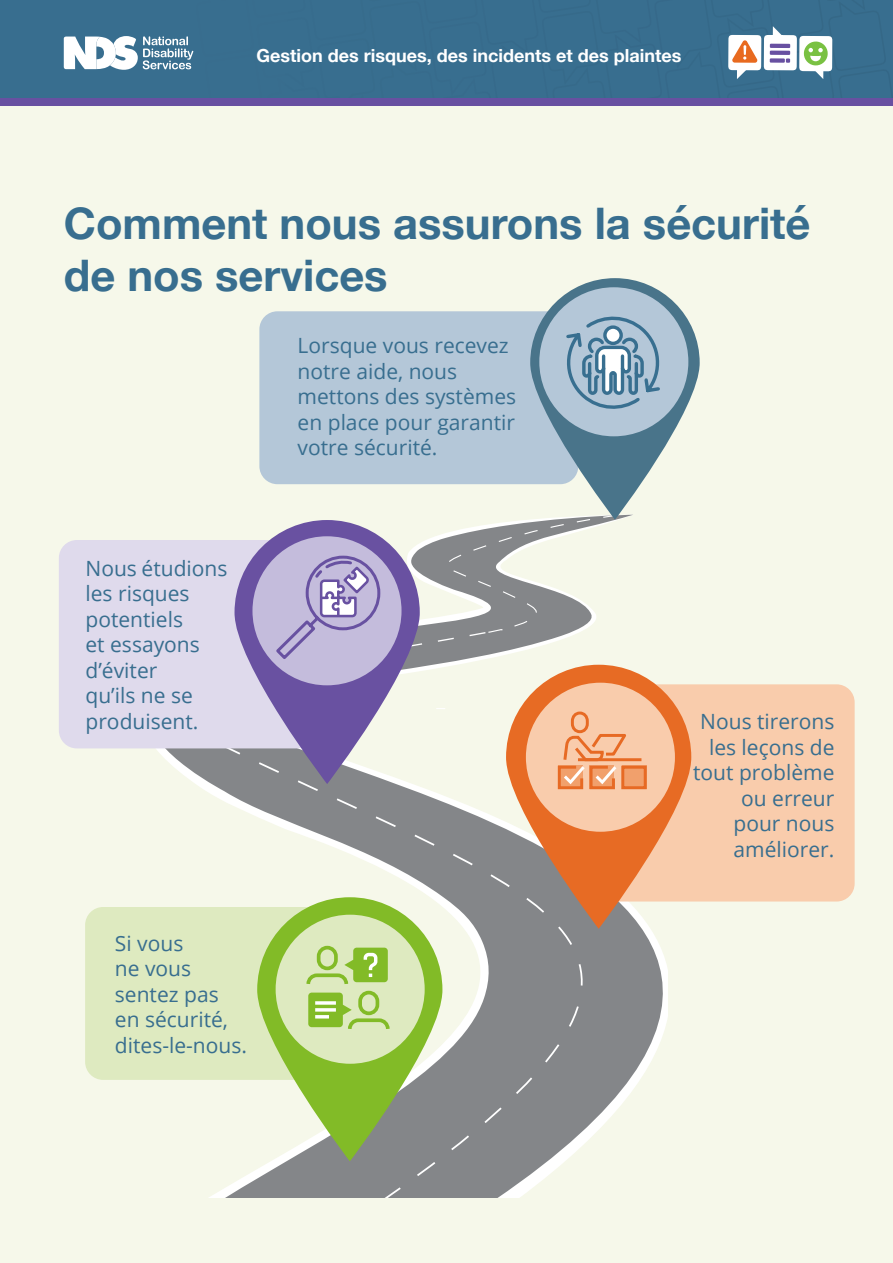
<style>
.page{position:relative;width:893px;height:1263px;background:#fff}
.page>*{position:absolute;margin:0;border:0;box-sizing:border-box;transform-origin:0 0}
.Main_Heading_1{font:700 43.5px/52.2px "Helvetica Neue";color:#386e8f}
.t1{font:21px/25.5px "Open Sans";color:#386e8f}
.t2{font:700 18px "Helvetica Neue";color:#fff}
</style>
<div class="page">
<div style="left:0;top:96px;width:893px;height:12px;background:#6850a1"></div>
<div style="left:0;top:0;width:893px;height:98px;background:#386e8f"></div>
<svg style="left:64px;top:36px;width:129px;height:34px"></svg>
<div style="left:799px;top:36px;width:33px;height:35px;background:#fff;border-radius:4px"></div>
<div style="left:728px;top:35px;width:33px;height:35px;background:#fff;border-radius:4px"></div>
<svg style="left:803px;top:41px;width:26px;height:38px"></svg>
<svg style="left:764px;top:26px;width:33px;height:44px"></svg>
<svg style="left:732px;top:40px;width:26px;height:39px"></svg>
<div style="left:0;top:107px;width:893px;height:1156px;background:#f6f8ea"></div>
<svg style="left:224px;top:791px;width:444px;height:407px"></svg>
<div style="left:59px;top:540px;width:255px;height:208px;background:#dfdaec;border-radius:18px"></div>
<div style="left:600px;top:684px;width:255px;height:217px;background:#f9ccac;border-radius:18px"></div>
<div style="left:85px;top:907px;width:255px;height:173px;background:#deeac0;border-radius:18px"></div>
<svg style="left:506px;top:791px;width:185px;height:138px"></svg>
<div style="left:526px;top:683px;width:149px;height:149px;background:#f9ccac;border-radius:50%"></div>
<svg style="left:155px;top:278px;width:545px;height:513px"></svg>
<svg style="left:257px;top:897px;width:185px;height:264px"></svg>
<div style="left:276px;top:915px;width:149px;height:149px;background:#deeac0;border-radius:50%"></div>
<svg style="left:306px;top:945px;width:84px;height:84px"></svg>
<svg style="left:315px;top:1001px;width:21px;height:4px"></svg>
<hr style="left:315px;top:1008px;width:21px;height:3px;background:#fff">
<hr style="left:315px;top:1015px;width:14px;height:3px;background:#fff">
<p class="t2" style="left:257px;top:41px;width:426px">Gestion des risques, des incidents et des plaintes</p>
<p class="Main_Heading_1" style="left:64px;top:198px;width:748px">Comment nous assurons la sécurité de nos services</p>
<p class="t1" style="left:86px;top:555px;width:143px">Nous étudions les risques potentiels<br>et essayons d’éviter<br>qu’ils ne se produisent.</p>
<p class="t1" style="left:298px;top:332px;width:220px">Lorsque vous recevez notre aide, nous mettons des systèmes en place pour garantir votre sécurité.</p>
<p class="t1" style="left:115px;top:930px;width:134px">Si vous<br>ne vous sentez pas en sécurité, dites-le-nous.</p>
<p class="t1" style="left:693px;top:708px;width:143px;text-align:right">Nous tirerons les leçons de tout problème ou erreur pour nous améliorer.</p>
</div>
